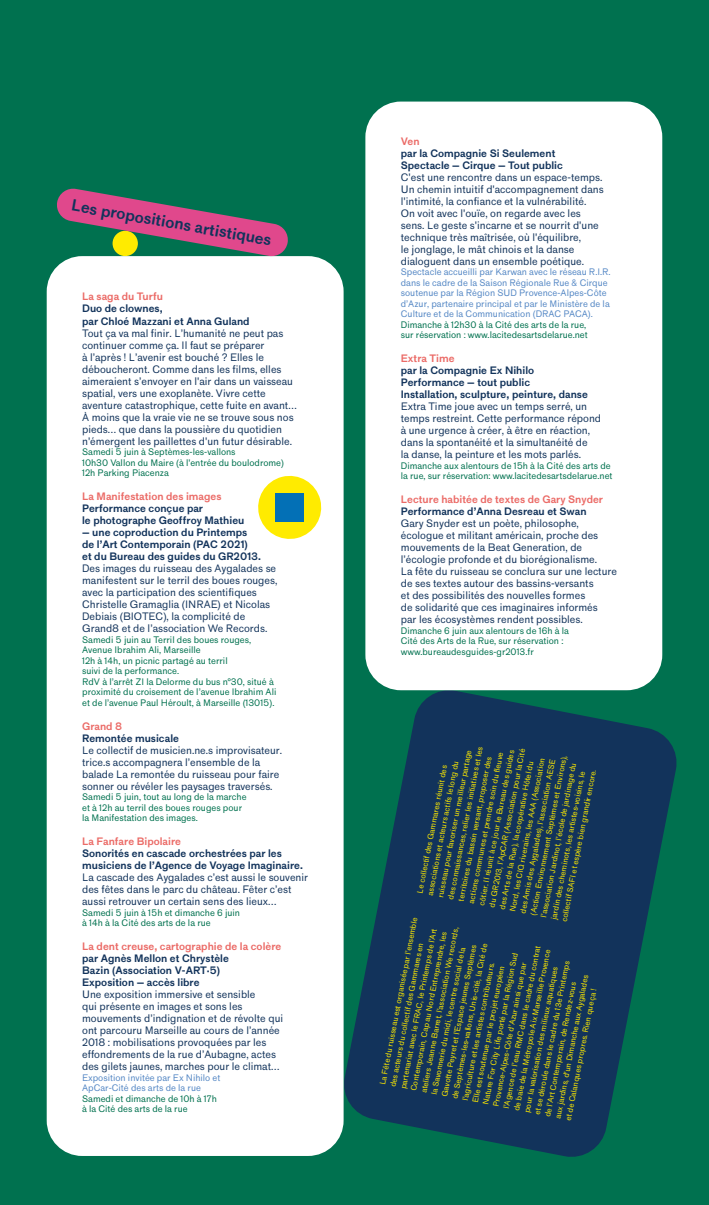
<style>
.page{position:relative;width:709px;height:1205px;background:#00714f}
.page>*{position:absolute;margin:0;border:0;box-sizing:border-box;transform-origin:0 0}
.t1{font:700 15px "Standard";color:#12335b}
.t2{font:10px/12px "Standard";color:#12335b}
.t3{font:700 10px/12px "Standard";color:#12335b}
.t4{font:700 10px "Standard";color:#eb6b67}
.t5{font:8.75px/10.5px "Standard";color:#00714f}
.t6{font:8.75px/10.5px "Standard";color:#5588c5}
.t7{font:7.5px/10.5px "Standard";color:#ffeb00}
</style>
<div class="page">
<svg style="left:341px;top:687px;width:336px;height:470px;fill:#12335b"></svg>
<div style="left:47px;top:256px;width:296px;height:900px;background:#fff;border-radius:35px"></div>
<div style="left:365px;top:102px;width:297px;height:588px;background:#fff;border-radius:35px"></div>
<svg style="left:57px;top:188px;width:232px;height:69px"></svg>
<svg style="left:258px;top:475px;width:64px;height:64px"></svg>
<div style="left:275px;top:493px;width:29px;height:28px;background:#0370b6"></div>
<h1 class="t1" style="left:73px;top:196px;width:204px;rotate:10deg">Les propositions artistiques</h1>
<p class="t4" style="left:82px;top:290px;width:82px">La saga du Turfu</p>
<p class="t3" style="left:82px;top:303px;width:169px">Duo de clownes,<br>par Chloé Mazzani et Anna Guland</p>
<p class="t2" style="left:82px;top:327px;width:216px">Tout ça va mal finir. L’humanité ne peut pas continuer comme ça. Il faut se préparer<br>à l’après ! L’avenir est bouché ? Elles le déboucheront. Comme dans les films, elles aimeraient s’envoyer en l'air dans un vaisseau spatial, vers une exoplanète. Vivre cette aventure catastrophique, cette fuite en avant… À moins que la vraie vie ne se trouve sous nos pieds… que dans la poussière du quotidien n'émergent les paillettes d'un futur désirable.</p>
<p class="t5" style="left:82px;top:447px;width:203px">Samedi 5 juin à Septèmes-les-vallons<br>10h30 Vallon du Maire (à l'entrée du boulodrome)<br>12h Parking Piacenza</p>
<p class="t4" style="left:82px;top:490px;width:141px">La Manifestation des images</p>
<p class="t3" style="left:82px;top:502px;width:164px">Performance conçue par<br>le photographe Geoffroy Mathieu</p>
<p class="t3" style="left:82px;top:526px;width:180px">— une coproduction du Printemps de l’Art Contemporain (PAC 2021)<br>et du Bureau des guides du GR2013.</p>
<p class="t2" style="left:82px;top:562px;width:197px">Des images du ruisseau des Aygalades se manifestent sur le terril des boues rouges, avec la participation des scientifiques Christelle Gramaglia (INRAE) et Nicolas Debiais (BIOTEC), la complicité de Grand8 et de l’association We Records.</p>
<p class="t5" style="left:82px;top:634px;width:196px">Samedi 5 juin au Terril des boues rouges, Avenue Ibrahim Ali, Marseille<br>12h à 14h, un picnic partagé au terril<br>suivi de la performance.<br>RdV à l’arrêt ZI la Delorme du bus n°30, situé à proximité du croisement de l’avenue Ibrahim Ali et de l’avenue Paul Héroult, à Marseille (13015).</p>
<p class="t4" style="left:82px;top:719px;width:42px">Grand 8</p>
<p class="t3" style="left:82px;top:732px;width:98px">Remontée musicale</p>
<p class="t2" style="left:82px;top:744px;width:202px">Le collectif de musicien.ne.s improvisateur. trice.s accompagnera l’ensemble de la balade La remontée du ruisseau pour faire sonner ou révéler les paysages traversés.</p>
<p class="t5" style="left:82px;top:792px;width:166px">Samedi 5 juin, tout au long de la marche et à 12h au terril des boues rouges pour la Manifestation des images.</p>
<p class="t4" style="left:82px;top:835px;width:100px">La Fanfare Bipolaire</p>
<p class="t3" style="left:82px;top:847px;width:222px">Sonorités en cascade orchestrées par les musiciens de l’Agence de Voyage Imaginaire.</p>
<p class="t2" style="left:82px;top:871px;width:227px">La cascade des Aygalades c’est aussi le souvenir des fêtes dans le parc du château. Fêter c’est aussi retrouver un certain sens des lieux…</p>
<p class="t5" style="left:82px;top:907px;width:159px">Samedi 5 juin à 15h et dimanche 6 juin à 14h à la Cité des arts de la rue</p>
<p class="t4" style="left:82px;top:940px;width:201px">La dent creuse, cartographie de la colère</p>
<p class="t3" style="left:82px;top:952px;width:148px">par Agnès Mellon et Chrystèle<br>Bazin (Association V-ART·5)<br>Exposition — accès libre</p>
<p class="t2" style="left:82px;top:988px;width:202px">Une exposition immersive et sensible<br>qui présente en images et sons les mouvements d’indignation et de révolte qui ont parcouru Marseille au cours de l’année 2018 : mobilisations provoquées par les effondrements de la rue d’Aubagne, actes des gilets jaunes, marches pour le climat…</p>
<p class="t6" style="left:82px;top:1072px;width:140px">Exposition invitée par Ex Nihilo et<br>ApCar-Cité des arts de la rue</p>
<p class="t5" style="left:82px;top:1093px;width:136px">Samedi et dimanche de 10h à 17h à la Cité des arts de la rue</p>
<p class="t4" style="left:401px;top:135px;width:20px">Ven</p>
<p class="t3" style="left:401px;top:147px;width:164px">par la Compagnie Si Seulement<br>Spectacle — Cirque — Tout public</p>
<p class="t2" style="left:401px;top:171px;width:204px">C'est une rencontre dans un espace-temps.<br>Un chemin intuitif d'accompagnement dans l'intimité, la confiance et la vulnérabilité.<br>On voit avec l'ouïe, on regarde avec les sens. Le geste s'incarne et se nourrit d'une technique très maîtrisée, où l'équilibre,<br>le jonglage, le mât chinois et la danse dialoguent dans un ensemble poétique.</p>
<p class="t6" style="left:401px;top:267px;width:211px">Spectacle accueilli par Karwan avec le réseau R.I.R. dans le cadre de la Saison Régionale Rue &amp; Cirque soutenue par la Région SUD Provence-Alpes-Côte d’Azur, partenaire principal et par le Ministère de la Culture et de la Communication (DRAC PACA).</p>
<p class="t5" style="left:401px;top:319px;width:188px">Dimanche à 12h30 à la Cité des arts de la rue, sur réservation : www.lacitedesartsdelarue.net</p>
<p class="t4" style="left:401px;top:352px;width:55px">Extra Time</p>
<p class="t3" style="left:401px;top:364px;width:189px">par la Compagnie Ex Nihilo<br>Performance — tout public<br>Installation, sculpture, peinture, danse</p>
<p class="t2" style="left:401px;top:401px;width:202px">Extra Time joue avec un temps serré, un temps restreint. Cette performance répond à une urgence à créer, à être en réaction, dans la spontanéité et la simultanéité de<br>la danse, la peinture et les mots parlés.</p>
<p class="t5" style="left:401px;top:460px;width:213px">Dimanche aux alentours de 15h à la Cité des arts de la rue, sur réservation: www.lacitedesartsdelarue.net</p>
<p class="t4" style="left:401px;top:493px;width:204px">Lecture habitée de textes de Gary Snyder</p>
<p class="t3" style="left:401px;top:505px;width:187px">Performance d’Anna Desreau et Swan</p>
<p class="t2" style="left:401px;top:518px;width:218px">Gary Snyder est un poète, philosophe, écologue et militant américain, proche des mouvements de la Beat Generation, de l’écologie profonde et du biorégionalisme.<br>La fête du ruisseau se conclura sur une lecture de ses textes autour des bassins-versants<br>et des possibilités des nouvelles formes<br>de solidarité que ces imaginaires informés<br>par les écosystèmes rendent possibles.</p>
<p class="t5" style="left:401px;top:625px;width:169px">Dimanche 6 juin aux alentours de 16h à la<br>Cité des Arts de la Rue, sur réservation : www.bureaudesguides-gr2013.fr</p>
<p class="t7" style="left:414px;top:892px;width:165px;rotate:-79deg">Le collectif des Gammares réunit des associations et acteurs actifs le long du ruisseau pour favoriser un meilleur partage des connaissances, relier les initiatives et les territoires du bassin versant, proposer des actions communes et prendre soin du fleuve côtier. Il réunit à ce jour le Bureau des guides du GR2013, l’ApCAR (Association pour la Cité des Arts de la Rue), la coopérative Hôtel du Nord, les CIQ riverains, les AAA (Association des Amis des Aygalades), l’association AESE (Action Environnement Septèmes et Environs), l’association Jardinot, l’école de jardinage du jardin des cheminots, les artistes-voisins, le collectif SAFI et espère bien grandir encore.</p>
<p class="t7" style="left:377px;top:1083px;width:172px;rotate:-79deg">La Fête du ruisseau est organisée par l’ensemble des acteurs du collectif des Gammares en partenariat avec le FRAC, le Printemps de l’Art Contemporain, Cap au Nord Entreprendre, les ateliers Jeanne Barret, l’association We records, la Savonnerie du midi, le centre social de la Gavotte Peyret et l’Espace jeunes Septèmes<br>de Septèmes-les-vallons, Unis-cité, la Cité de l’agriculture et les artistes contributeurs.<br>Elle est soutenue par le projet européen<br>Nature For City Life porté par la Région Sud Provence-Alpes-Côte d’Azur ainsi que par l’Agence de l’eau RMC dans le cadre du contrat de baie de la Métropole Aix Marseille Provence pour la valorisation des milieux aquatiques<br>et se déroule dans le cadre du 13e Printemps<br>de l’Art Contemporain, de Rendez-vous<br>aux jardins, d’un Dimanche aux Aygalades<br>et de Calanques propres. Rien que ça !</p>
</div>
